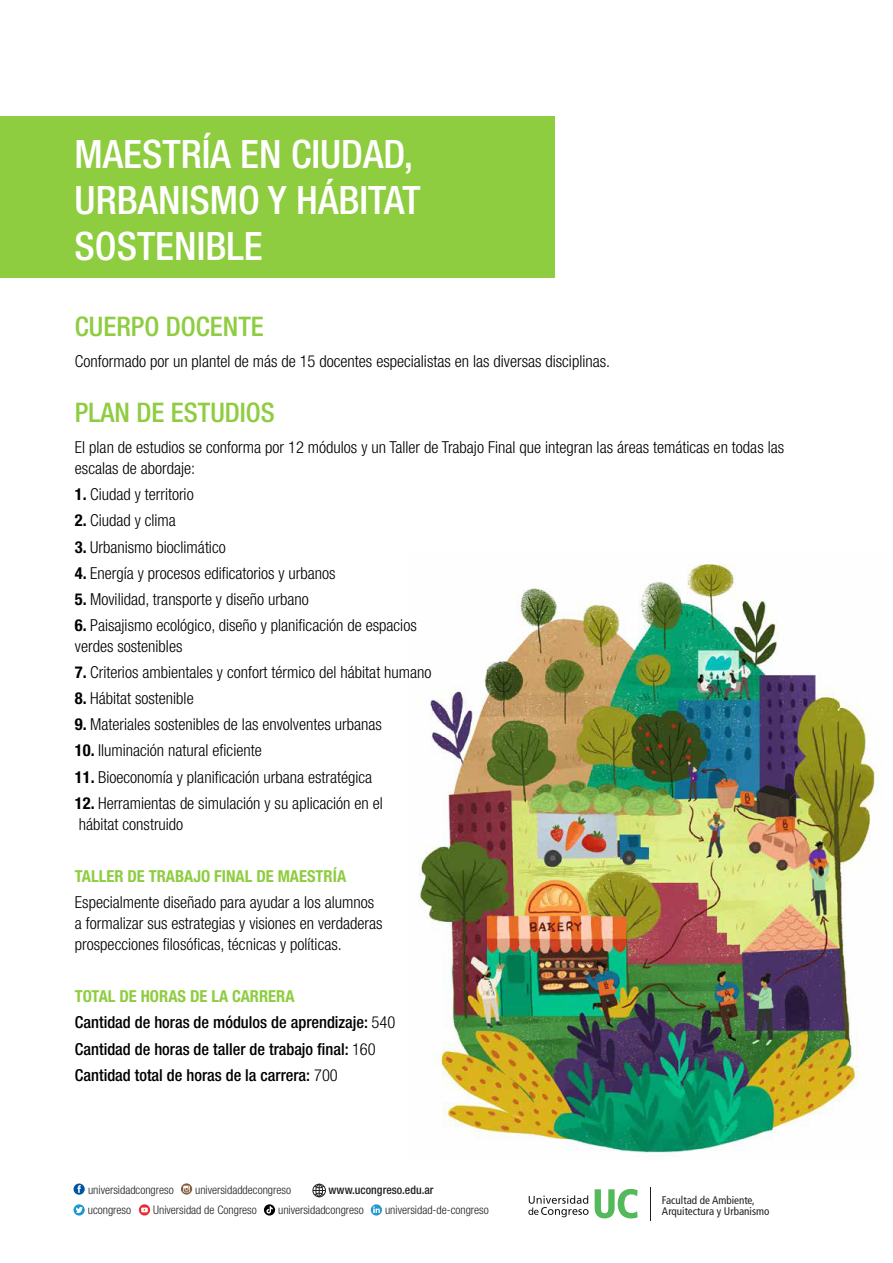
<style>
.page{position:relative;width:893px;height:1263px;background:#fff}
.page>*{position:absolute;margin:0;border:0;box-sizing:border-box;transform-origin:0 0}
.t1{font:500 condensed 39.3px/46px "Helvetica Neue LT Std";color:#fff}
.t2{font:500 condensed 27px "Helvetica Neue LT Std";color:#8ecc40}
.t3{font:300 condensed 16.5px/21px "Helvetica Neue LT Std";color:#000}
.t4{font:500 condensed 16.5px/26.1px "Helvetica Neue LT Std";color:#000}
.t5{font:700 condensed 16.5px "Helvetica Neue LT Std";color:#8ecc40}
.t6{font:300 condensed 11.85px "Helvetica Neue LT Std";color:#231f20}
.t7{font:500 condensed 11.85px "Helvetica Neue LT Std";color:#231f20}
.t8{font:condensed 11.1px/10.8px "Frutiger LT Std";color:#231f20}
.s1{font-weight:700}
.s2{font-weight:700;color:#8ecc40}
.s3{font-weight:300}
</style>
<div class="page">
<img style="left:418px;top:564px;width:465px;height:593px">
<svg style="left:595px;top:1189px;width:43px;height:29px"></svg>
<svg style="left:528px;top:1195px;width:61px;height:22px"></svg>
<svg style="left:650px;top:1187px;width:1px;height:34px"></svg>
<svg style="left:74px;top:1183px;width:11px;height:12px"></svg>
<svg style="left:181px;top:1183px;width:11px;height:11px"></svg>
<svg style="left:312px;top:1183px;width:14px;height:14px"></svg>
<svg style="left:74px;top:1204px;width:11px;height:11px"></svg>
<svg style="left:264px;top:1204px;width:11px;height:11px"></svg>
<svg style="left:139px;top:1204px;width:11px;height:11px"></svg>
<svg style="left:141px;top:1207px;width:7px;height:5px"></svg>
<div style="left:371px;top:1204px;width:11px;height:11px;background:#2797cf;border-radius:50%"></div>
<svg style="left:373px;top:1206px;width:7px;height:7px"></svg>
<div style="left:0;top:116px;width:554px;height:162px;background:#8ecc40"></div>
<h1 class="t1" style="left:75px;top:130px;width:347px">MAESTRÍA EN CIUDAD,<br>URBANISMO Y HÁBITAT<br>SOSTENIBLE</h1>
<h2 class="t2" style="left:75px;top:310px;width:191px">CUERPO DOCENTE</h2>
<p class="t3" style="left:75px;top:351px;width:537px">Conformado por un plantel de más de 15 docentes especialistas en las diversas disciplinas.</p>
<h2 class="t2" style="left:75px;top:396px;width:201px">PLAN DE ESTUDIOS</h2>
<p class="t3" style="left:75px;top:437px;width:711px">El plan de estudios se conforma por 12 módulos y un Taller de Trabajo Final que integran las áreas temáticas en todas las escalas de abordaje:</p>
<p class="t3" style="left:75px;top:484px;width:120px"><span class="s1">1.</span> Ciudad y territorio</p>
<p class="t3" style="left:75px;top:510px;width:102px"><span class="s1">2.</span> Ciudad y clima</p>
<p class="t3" style="left:75px;top:536px;width:152px"><span class="s1">3.</span> Urbanismo bioclimático</p>
<p class="t3" style="left:75px;top:562px;width:262px"><span class="s1">4.</span> Energía y procesos edificatorios y urbanos</p>
<p class="t3" style="left:75px;top:588px;width:235px"><span class="s1">5.</span> Movilidad, transporte y diseño urbano</p>
<p class="t3" style="left:75px;top:614px;width:343px"><span class="s1">6.</span> Paisajismo ecológico, diseño y planificación de espacios verdes sostenibles</p>
<p class="t3" style="left:75px;top:661px;width:358px"><span class="s1">7.</span> Criterios ambientales y confort térmico del hábitat humano</p>
<p class="t3" style="left:75px;top:688px;width:120px"><span class="s1">8.</span> Hábitat sostenible</p>
<p class="t3" style="left:75px;top:714px;width:308px"><span class="s1">9.</span> Materiales sostenibles de las envolventes urbanas</p>
<p class="t3" style="left:75px;top:740px;width:188px"><span class="s1">10.</span> Iluminación natural eficiente</p>
<p class="t3" style="left:75px;top:766px;width:299px"><span class="s1">11.</span> Bioeconomía y planificación urbana estratégica</p>
<p class="t3" style="left:75px;top:792px;width:309px"><span class="s1">12.</span> Herramientas de simulación y su aplicación en el hábitat construido</p>
<p class="t5" style="left:75px;top:866px;width:273px">TALLER DE TRABAJO FINAL DE MAESTRÍA</p>
<p class="t3" style="left:75px;top:891px;width:309px">Especialmente diseñado para ayudar a los alumnos a formalizar sus estrategias y visiones en verdaderas prospecciones filosóficas, técnicas y políticas.</p>
<p class="t4" style="left:75px;top:983px;width:322px"><span class="s2">TOTAL DE HORAS DE LA CARRERA<br></span>Cantidad de horas de módulos de aprendizaje: <span class="s3">540<br></span>Cantidad de horas de taller de trabajo final: <span class="s3">160<br></span>Cantidad total de horas de la carrera: <span class="s3">700</span></p>
<p class="t6" style="left:88px;top:1182px;width:87px">universidadcongreso</p>
<p class="t6" style="left:195px;top:1182px;width:97px">universidaddecongreso</p>
<p class="t7" style="left:329px;top:1182px;width:107px">www.ucongreso.edu.ar</p>
<p class="t6" style="left:88px;top:1203px;width:45px">ucongreso</p>
<p class="t6" style="left:153px;top:1203px;width:105px">Universidad de Congreso</p>
<p class="t6" style="left:278px;top:1203px;width:87px">universidadcongreso</p>
<p class="t6" style="left:385px;top:1203px;width:105px">universidad-de-congreso</p>
<p class="t8" style="left:662px;top:1195px;width:109px">Facultad de Ambiente,<br>Arquitectura y Urbanismo</p>
</div>
